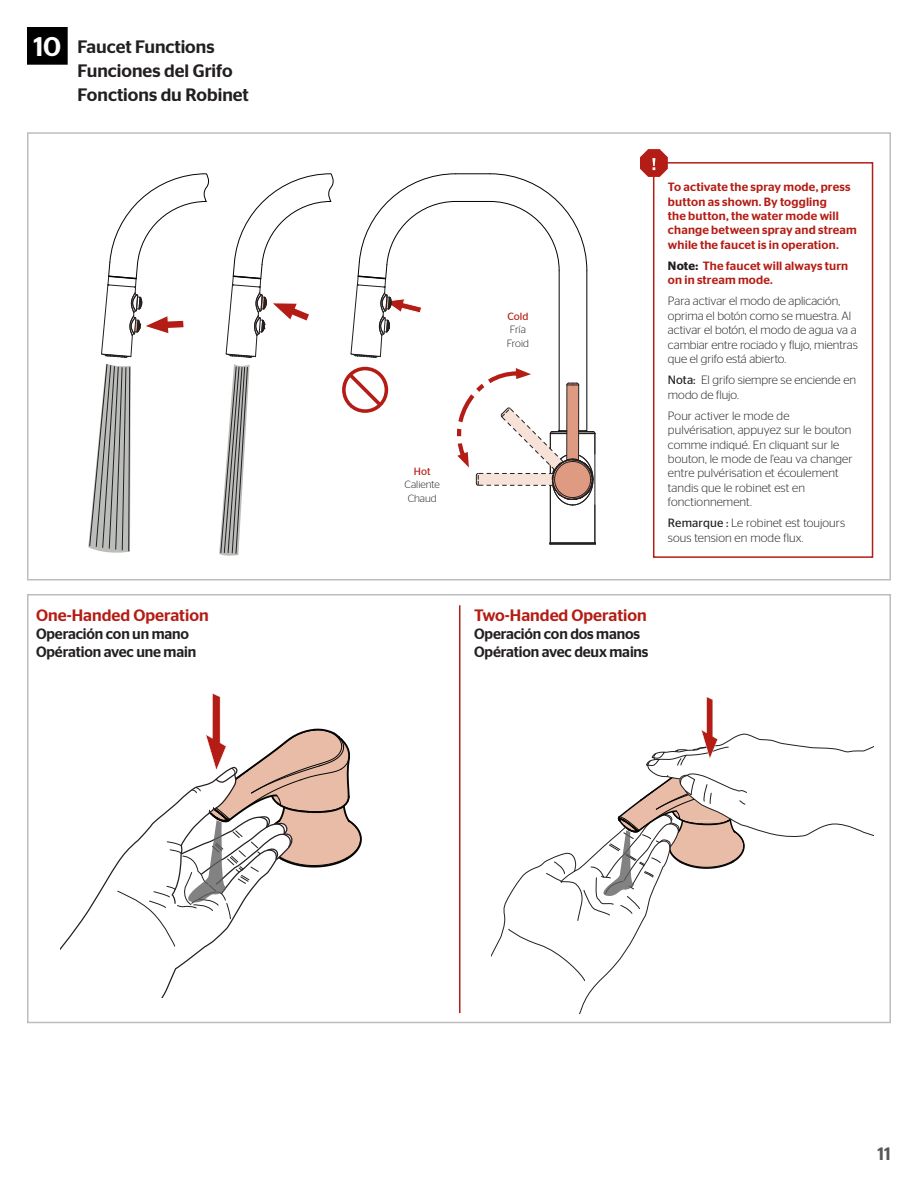
<style>
.page{position:relative;width:918px;height:1188px;background:#fff}
.page>*{position:absolute;margin:0;border:0;box-sizing:border-box;transform-origin:0 0}
.t1{font:500 27px "Stag Sans";color:#fff}
.t2{font:500 18px "Stag Sans";color:#231f20}
.t3{font:500 18px "Stag Sans";color:#57585a}
.t4{font:500 16.5px "Stag Sans";color:#b41d15}
.t5{font:500 15px "Stag Sans";letter-spacing:-.01em;color:#231f20}
.Text{font:300 12px/14.4px "Stag Sans";color:#231f20}
.Text-2{font:500 12px/14.4px "Stag Sans";letter-spacing:.015em;color:#b41d15}
.t6{font:300 10.5px "Stag Sans";color:#231f20}
.t7{font:10.5px "Stag Sans";color:#b41d15}
.s1{font-weight:600;color:#231f20}
.s2{font-weight:400}
</style>
<div class="page">
<div style="left:27px;top:594px;width:864px;height:429px;border:2px solid #bcbdc0"></div>
<div style="left:27px;top:132px;width:864px;height:448px;border:2px solid #bcbdc0"></div>
<div style="left:27px;top:27px;width:41px;height:38px;background:#000;border:1px solid #000"></div>
<svg style="left:60px;top:693px;width:302px;height:305px"></svg>
<svg style="left:491px;top:697px;width:382px;height:316px"></svg>
<hr style="left:459px;top:605px;width:1px;height:408px;background:#b41d15">
<div style="left:342px;top:367px;width:46px;height:46px;border:4px solid #bfbfbf;border-radius:50%"></div>
<svg style="left:344px;top:369px;width:42px;height:42px"></svg>
<svg style="left:88px;top:364px;width:43px;height:189px"></svg>
<svg style="left:219px;top:364px;width:31px;height:192px"></svg>
<hr style="left:550px;top:434px;width:1px;height:109px;background:#231f20">
<hr style="left:594px;top:505px;width:1px;height:38px;background:#231f20">
<hr style="left:550px;top:544px;width:45px;height:1px;background:#231f20">
<hr style="left:550px;top:543px;width:45px;height:1px;background:#231f20">
<hr style="left:550px;top:542px;width:45px;height:1px;background:#231f20">
<hr style="left:559px;top:271px;width:1px;height:160px;background:#050504">
<hr style="left:456px;top:201px;width:34px;height:1px;background:#050504">
<hr style="left:456px;top:173px;width:34px;height:1px;background:#050504">
<svg style="left:350px;top:173px;width:107px;height:185px"></svg>
<svg style="left:489px;top:173px;width:99px;height:99px"></svg>
<hr style="left:586px;top:271px;width:1px;height:160px;background:#050504">
<svg style="left:225px;top:174px;width:109px;height:184px"></svg>
<svg style="left:101px;top:174px;width:109px;height:184px"></svg>
<svg style="left:456px;top:368px;width:140px;height:137px"></svg>
<div style="left:653px;top:162px;width:220px;height:396px;border:2px solid #b41d15"></div>
<svg style="left:640px;top:149px;width:28px;height:28px"></svg>
<p class="t1" style="left:33px;top:31px;width:30px">10</p>
<p class="t2" style="left:78px;top:36px;width:139px">Faucet Functions</p>
<p class="t2" style="left:78px;top:60px;width:157px">Funciones del Grifo</p>
<p class="t2" style="left:78px;top:84px;width:173px">Fonctions du Robinet</p>
<p class="t4" style="left:36px;top:606px;width:174px">One-Handed Operation</p>
<p class="t5" style="left:36px;top:625px;width:155px">Operación con un mano</p>
<p class="t5" style="left:36px;top:643px;width:162px">Opération avec une main</p>
<p class="t7" style="left:414px;top:465px;width:18px">Hot</p>
<p class="t6" style="left:404px;top:479px;width:37px">Caliente</p>
<p class="t6" style="left:408px;top:493px;width:31px">Chaud</p>
<p class="t7" style="left:507px;top:310px;width:22px">Cold</p>
<p class="t6" style="left:510px;top:324px;width:17px">Fría</p>
<p class="t6" style="left:507px;top:338px;width:24px">Froid</p>
<p class="Text-2" style="left:668px;top:180px;width:190px">To activate the spray mode, press button as shown. By toggling<br>the button, the water mode will change between spray and stream while the faucet is in operation.</p>
<p class="Text-2" style="left:668px;top:258px;width:182px"><span class="s1">Note:</span> The faucet will always turn on in stream mode.</p>
<p class="Text" style="left:668px;top:294px;width:191px">Para activar el modo de aplicación, oprima el botón como se muestra. Al activar el botón, el modo de agua va a cambiar entre rociado y flujo, mientras que el grifo está abierto.</p>
<p class="Text" style="left:668px;top:373px;width:190px"><span class="s2">Nota:</span> El grifo siempre se enciende en modo de flujo.</p>
<p class="Text" style="left:668px;top:408px;width:186px">Pour activer le mode de pulvérisation, appuyez sur le bouton comme indiqué. En cliquant sur le bouton, le mode de l'eau va changer entre pulvérisation et écoulement tandis que le robinet est en fonctionnement.</p>
<p class="Text" style="left:668px;top:516px;width:179px"><span class="s2">Remarque :</span> Le robinet est toujours sous tension en mode flux.</p>
<p class="t4" style="left:474px;top:606px;width:174px">Two-Handed Operation</p>
<p class="t5" style="left:474px;top:625px;width:167px">Operación con dos manos</p>
<p class="t5" style="left:474px;top:643px;width:176px">Opération avec deux mains</p>
<h2 class="t3" style="left:878px;top:1143px;width:15px">11</h2>
</div>
